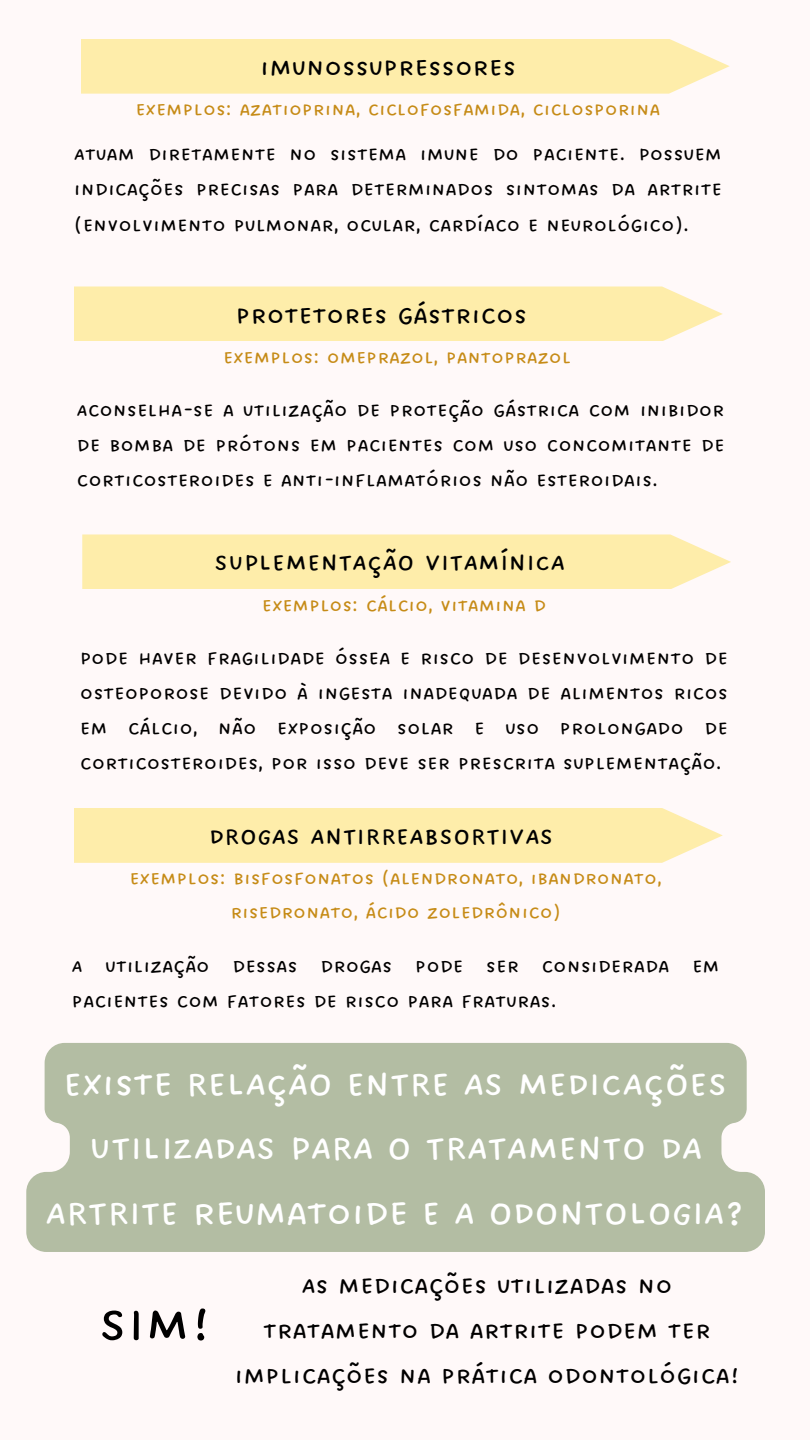
<style>
.page{position:relative;width:810px;height:1440px;background:#fff9f9}
.page>*{position:absolute;margin:0;border:0;box-sizing:border-box;transform-origin:0 0}
.t1{font:68.4px "DO All Caps Regular";color:#000}
.t2{font:48.3px/64.5px "DO All Caps Regular";letter-spacing:-.015em;color:#fff;text-align:center}
.t3{font:33.4px "DO All Caps Regular";color:#000}
.t4{font:32.4px/45px "DO All Caps Regular";color:#000;text-align:center}
.t5{font:25.4px/35.2px "DO All Caps Regular";color:#000;text-align:justify}
.t6{font:24.4px/33.8px "DO All Caps Regular";color:#c68b16;text-align:center}
</style>
<div class="page">
<div style="left:81px;top:39px;width:649px;height:55px;background:#feedaa"></div>
<div style="left:74px;top:287px;width:649px;height:54px;background:#feedaa"></div>
<div style="left:82px;top:534px;width:649px;height:55px;background:#feedaa"></div>
<div style="left:74px;top:808px;width:649px;height:55px;background:#feedaa"></div>
<div style="left:26px;top:1043px;width:739px;height:209px;background:#b3bda3"></div>
<h3 class="t3" style="left:260px;top:45px;width:257px">imunossupressores</h3>
<p class="t6" style="left:135px;top:92px;width:526px">exemplos: azatioprina, ciclofosfamida, ciclosporina</p>
<p class="t5" style="left:74px;top:136px;width:649px">Atuam diretamente no sistema imune do paciente. Possuem indicações precisas para determinados sintomas da artrite (envolvimento pulmonar, ocular, cardíaco e neurológico).</p>
<h3 class="t3" style="left:236px;top:293px;width:293px">protetores gástricos</h3>
<p class="t6" style="left:223px;top:340px;width:350px">exemplos: omeprazol, pantoprazol</p>
<p class="t5" style="left:77px;top:392px;width:649px">Aconselha-se a utilização de proteção gástrica com inibidor de bomba de prótons em pacientes com uso concomitante de corticosteroides e anti-inflamatórios não esteroidais.</p>
<h3 class="t3" style="left:214px;top:541px;width:353px">SUPLEMENTAÇÃO VITAMÍNICA</h3>
<p class="t6" style="left:262px;top:588px;width:286px">exemplos: cálcio, vitamina d</p>
<p class="t5" style="left:80px;top:640px;width:649px">Pode haver fragilidade óssea e risco de desenvolvimento de osteoporose devido à ingesta inadequada de alimentos ricos em cálcio, não exposição solar e uso prolongado de corticosteroides, por isso deve ser prescrita suplementação.</p>
<h3 class="t3" style="left:209px;top:815px;width:346px">DROGAS ANTIRREABSORTIVAS</h3>
<p class="t6" style="left:129px;top:861px;width:534px">exemplos: bisfosfonatos (alendronato, ibandronato, risedronato, ácido zoledrônico)</p>
<p class="t5" style="left:72px;top:948px;width:649px">A utilização dessas drogas pode ser considerada em pacientes com fatores de risco para fraturas.</p>
<h2 class="t2" style="left:45px;top:1050px;width:702px">Existe RELAÇÃO ENTRE AS MEDICAÇÕES<br>UTILIZADAS PARA O TRATAMENTO DA<br>ARTRITE reumatoide E A ODONTOLOGIA?</h2>
<h1 class="t1" style="left:99px;top:1280px;width:114px">SIM!</h1>
<p class="t4" style="left:235px;top:1263px;width:506px">As medicações utilizadas no tratamento da artrite podem ter implicações na prática odontológica!</p>
</div>
